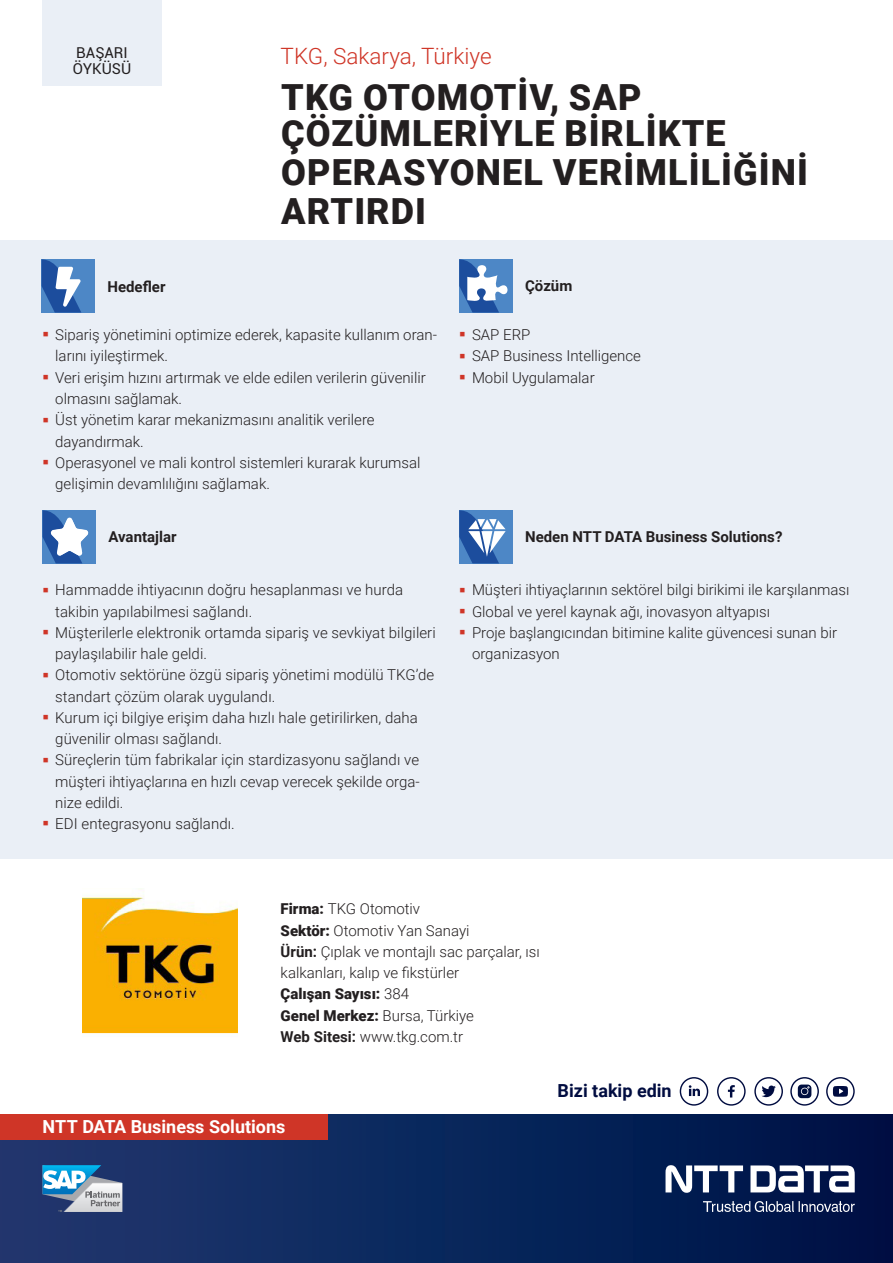
<style>
.page{position:relative;width:893px;height:1263px;background:#fff}
.page>*{position:absolute;margin:0;border:0;box-sizing:border-box;transform-origin:0 0}
.NTT_Subhead_red_15pt{font:900 36px/38px "Roboto";letter-spacing:.03em;color:#231f20}
.t1{font:900 34.95px "Roboto";color:#cf3527;scale:.43 1}
.NTT_Subhead_red_15pt-2{font:300 22.5px "Roboto";color:#cf3527}
.t2{font:700 18px "Roboto";color:#fff}
.t3{font:700 18px "Roboto";color:#000c40}
._07_Copy_grid_10pt{font:300 15px/21.3px "Roboto";color:#231f20}
.NTT_Copy_List_grid_1{font:300 15px/21.3px "Roboto";color:#231f20}
._05_Headline_H2_grid{font:700 15px "Roboto";color:#231f20}
._07_Copy_grid_10pt-2{font:900 15px "Roboto";color:#231f20}
.t4{font:15px "Roboto";color:#231f20}
.s1{font-weight:900}
.s2{font-weight:700}
.s3{font-weight:300}
</style>
<div class="page">
<div style="left:0;top:1114px;width:893px;height:149px;background:linear-gradient(to right,#1f3970,#001246)"></div>
<svg style="left:43px;top:1165px;width:79px;height:47px"></svg>
<div style="left:0;top:1114px;width:327px;height:26px;background:#cf3527"></div>
<svg style="left:750px;top:1165px;width:105px;height:27px"></svg>
<svg style="left:665px;top:1165px;width:78px;height:28px"></svg>
<svg style="left:703px;top:1201px;width:152px;height:11px"></svg>
<div style="left:43px;top:0;width:119px;height:85px;background:#eaeff6"></div>
<div style="left:0;top:240px;width:893px;height:619px;background:#eaeff6"></div>
<div style="left:43px;top:510px;width:53px;height:53px;background:#4d87c6"></div>
<div style="left:459px;top:510px;width:53px;height:53px;background:#4d87c6"></div>
<img style="left:82px;top:891px;width:156px;height:143px">
<div style="left:42px;top:259px;width:53px;height:54px;background:#4d87c6"></div>
<svg style="left:42px;top:259px;width:39px;height:54px"></svg>
<div style="left:459px;top:259px;width:53px;height:54px;background:#4d87c6"></div>
<svg style="left:459px;top:259px;width:48px;height:54px"></svg>
<svg style="left:459px;top:510px;width:47px;height:53px"></svg>
<svg style="left:43px;top:510px;width:46px;height:53px"></svg>
<svg style="left:761px;top:1085px;width:15px;height:12px"></svg>
<div style="left:754px;top:1077px;width:29px;height:29px;border:1px solid #000c40;border-radius:50%"></div>
<div style="left:680px;top:1077px;width:28px;height:29px;border:1px solid #000c40;border-radius:50%"></div>
<svg style="left:689px;top:1085px;width:11px;height:11px"></svg>
<div style="left:717px;top:1077px;width:29px;height:29px;border:1px solid #000c40;border-radius:50%"></div>
<svg style="left:728px;top:1085px;width:7px;height:12px"></svg>
<div style="left:826px;top:1077px;width:29px;height:29px;border:1px solid #000c40;border-radius:50%"></div>
<svg style="left:833px;top:1086px;width:15px;height:11px"></svg>
<div style="left:790px;top:1077px;width:29px;height:29px;border:1px solid #000c40;border-radius:50%"></div>
<svg style="left:798px;top:1084px;width:13px;height:14px"></svg>
<p class="t4" style="left:76px;top:42px;width:53px">BAŞARI</p>
<p class="t4" style="left:73px;top:59px;width:60px">ÖYKÜSÜ</p>
<p class="NTT_Subhead_red_15pt-2" style="left:281px;top:40px;width:213px">TKG, Sakarya, Türkiye</p>
<p class="NTT_Subhead_red_15pt" style="left:281px;top:77px;width:528px">TKG OTOMOTİV, SAP<br>ÇÖZÜMLERİYLE BİRLİKTE<br>OPERASYONEL VERİMLİLİĞİNİ<br>ARTIRDI</p>
<p class="_05_Headline_H2_grid" style="left:107px;top:276px;width:60px">Hedefler</p>
<p class="_05_Headline_H2_grid" style="left:525px;top:275px;width:49px">Çözüm</p>
<p class="t1" style="left:43px;top:309px;width:17px">-</p>
<p class="_07_Copy_grid_10pt" style="left:55px;top:324px;width:383px">Sipariş yönetimini optimize ederek, kapasite kullanım oran&shy;larını iyileştirmek.</p>
<p class="t1" style="left:43px;top:351px;width:17px">-</p>
<p class="_07_Copy_grid_10pt" style="left:55px;top:366px;width:372px">Veri erişim hızını artırmak ve elde edilen verilerin güvenilir olmasını sağlamak.</p>
<p class="t1" style="left:43px;top:394px;width:17px">-</p>
<p class="_07_Copy_grid_10pt" style="left:55px;top:409px;width:321px">Üst yönetim karar mekanizmasını analitik verilere dayandırmak.</p>
<p class="t1" style="left:43px;top:436px;width:17px">-</p>
<p class="_07_Copy_grid_10pt" style="left:55px;top:451px;width:367px">Operasyonel ve mali kontrol sistemleri kurarak kurumsal gelişimin devamlılığını sağlamak.</p>
<p class="t1" style="left:459px;top:309px;width:17px">-</p>
<p class="_07_Copy_grid_10pt" style="left:472px;top:324px;width:60px">SAP ERP</p>
<p class="t1" style="left:459px;top:330px;width:17px">-</p>
<p class="_07_Copy_grid_10pt" style="left:472px;top:345px;width:171px">SAP Business Intelligence</p>
<p class="t1" style="left:459px;top:351px;width:17px">-</p>
<p class="_07_Copy_grid_10pt" style="left:472px;top:366px;width:124px">Mobil Uygulamalar</p>
<p class="_05_Headline_H2_grid" style="left:108px;top:526px;width:70px">Avantajlar</p>
<p class="_05_Headline_H2_grid" style="left:525px;top:526px;width:259px">Neden NTT DATA Business Solutions?</p>
<p class="t1" style="left:43px;top:564px;width:17px">-</p>
<p class="_07_Copy_grid_10pt" style="left:55px;top:579px;width:349px">Hammadde ihtiyacının doğru hesaplanması ve hurda takibin yapılabilmesi sağlandı.</p>
<p class="t1" style="left:43px;top:606px;width:17px">-</p>
<p class="_07_Copy_grid_10pt" style="left:55px;top:621px;width:382px">Müşterilerle elektronik ortamda sipariş ve sevkiyat bilgileri</p>
<p class="NTT_Copy_List_grid_1" style="left:55px;top:643px;width:153px">paylaşılabilir hale geldi.</p>
<p class="t1" style="left:43px;top:649px;width:17px">-</p>
<p class="_07_Copy_grid_10pt" style="left:55px;top:664px;width:381px">Otomotiv sektörüne özgü sipariş yönetimi modülü TKG’de standart çözüm olarak uygulandı.</p>
<p class="t1" style="left:43px;top:691px;width:17px">-</p>
<p class="_07_Copy_grid_10pt" style="left:55px;top:706px;width:364px">Kurum içi bilgiye erişim daha hızlı hale getirilirken, daha</p>
<p class="NTT_Copy_List_grid_1" style="left:55px;top:728px;width:168px">güvenilir olması sağlandı.</p>
<p class="t1" style="left:43px;top:734px;width:17px">-</p>
<p class="_07_Copy_grid_10pt" style="left:55px;top:749px;width:365px">Süreçlerin tüm fabrikalar için stardizasyonu sağlandı ve</p>
<p class="NTT_Copy_List_grid_1" style="left:55px;top:770px;width:366px">müşteri ihtiyaçlarına en hızlı cevap verecek şekilde orga&shy;nize edildi.</p>
<p class="t1" style="left:43px;top:797px;width:17px">-</p>
<p class="_07_Copy_grid_10pt" style="left:55px;top:813px;width:181px">EDI entegrasyonu sağlandı.</p>
<p class="t1" style="left:459px;top:564px;width:17px">-</p>
<p class="_07_Copy_grid_10pt" style="left:472px;top:579px;width:379px">Müşteri ihtiyaçlarının sektörel bilgi birikimi ile karşılanması</p>
<p class="t1" style="left:459px;top:585px;width:17px">-</p>
<p class="_07_Copy_grid_10pt" style="left:472px;top:600px;width:300px">Global ve yerel kaynak ağı, inovasyon altyapısı</p>
<p class="t1" style="left:459px;top:606px;width:17px">-</p>
<p class="_07_Copy_grid_10pt" style="left:472px;top:621px;width:367px">Proje başlangıcından bitimine kalite güvencesi sunan bir organizasyon</p>
<p class="_05_Headline_H2_grid" style="left:108px;top:633px;width:58px">Benefits</p>
<p class="_05_Headline_H2_grid" style="left:525px;top:633px;width:244px">Why NTT DATA Business Solutions?</p>
<p class="_07_Copy_grid_10pt" style="left:281px;top:898px;width:141px"><span class="s1">Firma:</span> TKG Otomotiv</p>
<p class="_07_Copy_grid_10pt" style="left:281px;top:919px;width:190px"><span class="s1">Sektör:</span> Otomotiv Yan Sanayi</p>
<p class="_07_Copy_grid_10pt" style="left:281px;top:940px;width:261px"><span class="s2">Ürün:</span> Çıplak ve montajlı sac parçalar, ısı kalkanları, kalıp ve fikstürler</p>
<p class="_07_Copy_grid_10pt-2" style="left:281px;top:983px;width:130px">Çalışan Sayısı: <span class="s3">384</span></p>
<p class="_07_Copy_grid_10pt" style="left:281px;top:1004px;width:195px"><span class="s1">Genel Merkez:</span> Bursa, Türkiye</p>
<p class="_07_Copy_grid_10pt" style="left:281px;top:1025px;width:184px"><span class="s2">Web Sitesi:</span> www.tkg.com.tr</p>
<p class="t2" style="left:43px;top:1114px;width:244px">NTT DATA Business Solutions</p>
<p class="t3" style="left:558px;top:1078px;width:116px">Bizi takip edin</p>
</div>
